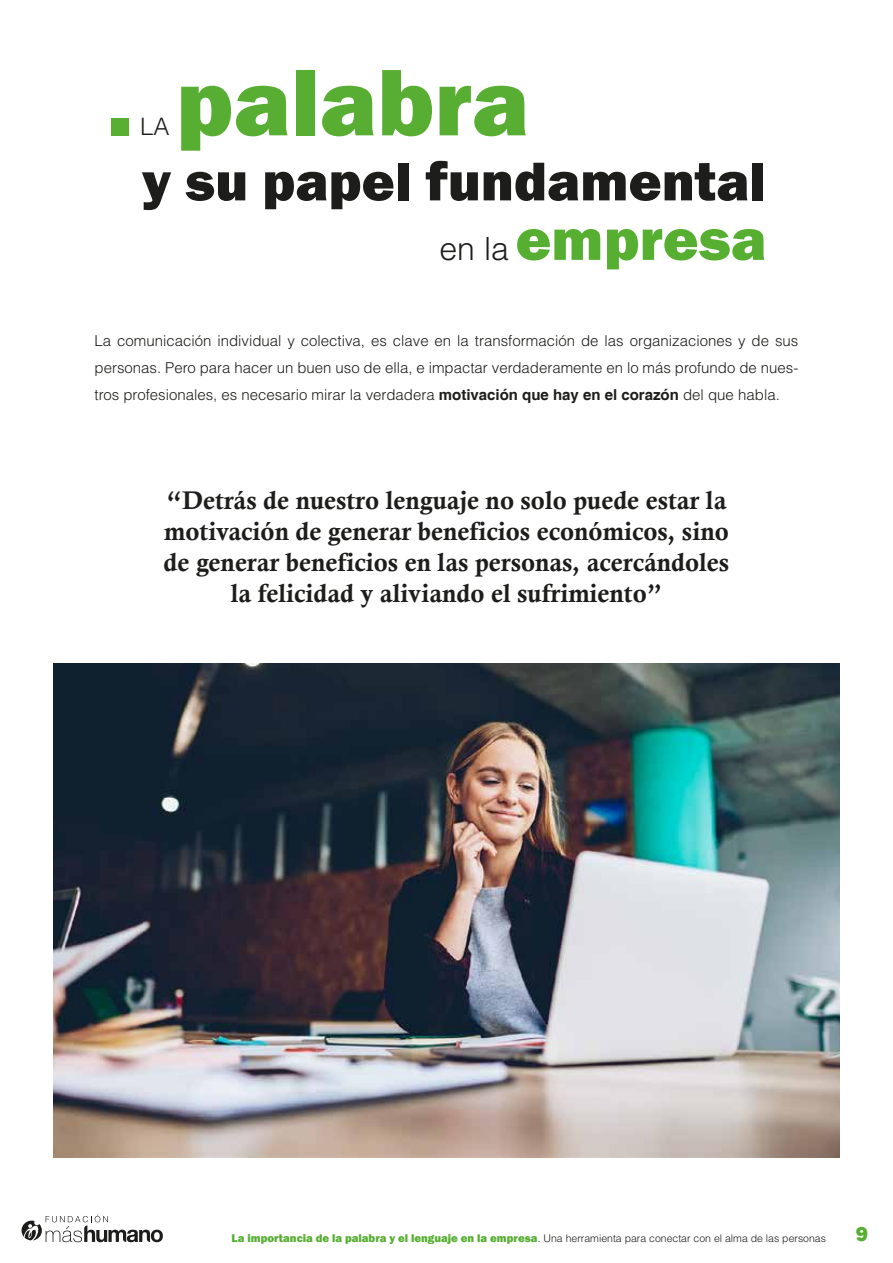
<style>
.page{position:relative;width:893px;height:1263px;background:#fff}
.page>*{position:absolute;margin:0;border:0;box-sizing:border-box;transform-origin:0 0}
.t1{font:800 97.95px "Franklin Gothic";color:#57ae32}
.t2{font:800 60.9px "Franklin Gothic";color:#57af32}
.t3{font:800 56.55px "Franklin Gothic";color:#1d1d1b}
.t4{font:25.5px/31px "Calis MT Bol";color:#1d1d1b;text-align:center}
.t5{font:300 24px "Helvetica";color:#1d1d1b}
.t6{font:800 21px "Franklin Gothic";color:#57af33}
.t7{font:300 15px/27px "Helvetica";color:#1d1d1b;text-align:justify}
.t8{font:300 10.5px "Helvetica";color:#1d1d1b}
.s1{font-family:"Helvetica";font-weight:300;font-size:31.95px;color:#1d1d1b}
.s2{font-weight:700}
.s3{font-family:"Franklin Gothic";font-weight:800;font-size:11.55px;color:#57af32}
</style>
<div class="page">
<svg style="left:22px;top:1214px;width:141px;height:28px"></svg>
<div style="left:111px;top:118px;width:17px;height:17px;background:#57af33"></div>
<img style="left:54px;top:664px;width:785px;height:493px">
<h3 class="t5" style="left:140px;top:112px;width:31px">LA</h3>
<h1 class="t1" style="left:176px;top:39px;width:355px">palabra</h1>
<h3 class="t3" style="left:142px;top:145px;width:625px">y su papel fundamental</h3>
<h2 class="t2" style="left:439px;top:200px;width:328px"><span class="s1">en la</span> empresa</h2>
<p class="t7" style="left:95px;top:327px;width:705px">La comunicación individual y colectiva, es clave en la transformación de las organizaciones y de sus personas. Pero para hacer un buen uso de ella, e impactar verdaderamente en lo más profundo de nues&shy;tros profesionales, es necesario mirar la verdadera <span class="s2">motivación que hay en el corazón</span> del que habla.</p>
<h3 class="t4" style="left:164px;top:485px;width:567px">“Detrás de nuestro lenguaje no solo puede estar la motivación de generar beneficios económicos, sino de generar beneficios en las personas, acercándoles la felicidad y aliviando el sufrimiento”</h3>
<p class="t8" style="left:232px;top:1231px;width:596px"><span class="s3">La importancia de la palabra y el lenguaje en la empresa</span>. Una herramienta para conectar con el alma de las personas</p>
<h3 class="t6" style="left:856px;top:1221px;width:14px">9</h3>
</div>
